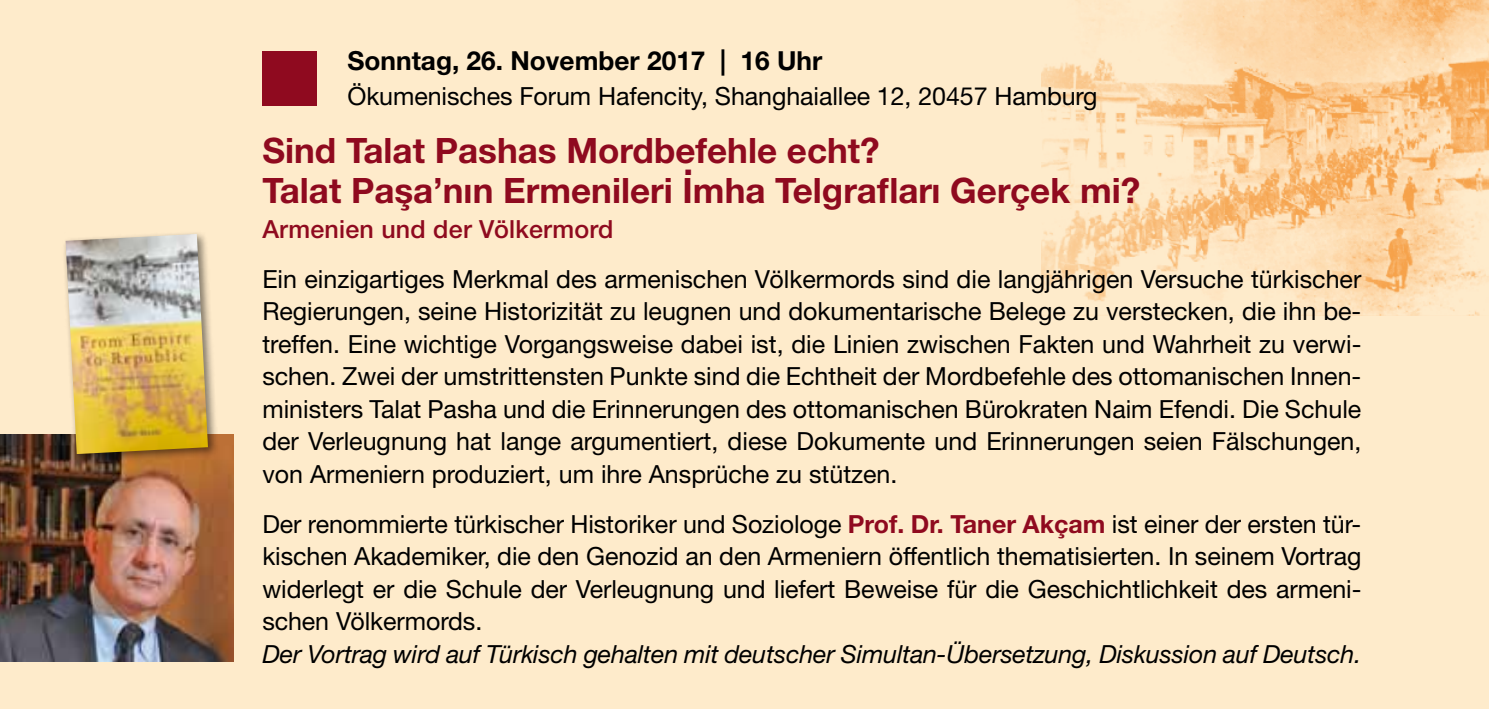
<style>
.page{position:relative;width:1489px;height:709px;background:#fff}
.page>*{position:absolute;margin:0;border:0;box-sizing:border-box;transform-origin:0 0}
.t1{font:700 35px/40px "Helvetica Neue LT Std";color:#8f0a1f}
.t2{font:700 35px "Helvetica Neue LT Std";color:#8b0824}
.t3{font:700 26.25px "Helvetica Neue LT Std";color:#000}
.t4{font:25px/32.5px "Helvetica Neue LT Std";letter-spacing:-.005em;color:#000;text-align:justify}
.t5{font:italic 25px "Helvetica Neue LT Std";letter-spacing:-.005em;color:#000}
.t6{font:500 25px "Helvetica Neue LT Std";letter-spacing:.01em;color:#8f0a1f}
.s1{font-weight:700;color:#8f0a1f}
</style>
<div class="page">
<div style="left:0;top:0;width:1488px;height:709px;background:#feebcb"></div>
<hr style="left:0;top:0;width:1488px;height:1px;background:#fff5e5">
<div style="left:262px;top:51px;width:55px;height:55px;background:#8f0a1f"></div>
<img style="left:0;top:434px;width:234px;height:227px">
<div style="left:61px;top:230px;width:158px;height:234px;background:#000;opacity:.5"></div>
<img style="left:66px;top:234px;width:142px;height:220px">
<img style="left:1041px;top:0;width:447px;height:315px">
<p class="t3" style="left:347px;top:45px;width:476px">Sonntag, 26. November 2017 | 16 Uhr</p>
<p class="t4" style="left:347px;top:80px;width:751px">Ökumenisches Forum Hafencity, Shanghaiallee 12, 20457 Hamburg</p>
<h1 class="t1" style="left:262px;top:129px;width:879px">Sind Talat Pashas Mordbefehle echt?<br>Talat Pas¸a’nın Ermenileri Imha Telgrafları Gerçek mi?</h1>
<p class="t6" style="left:262px;top:214px;width:352px">Armenien und der Völkermord</p>
<p class="t4" style="left:262px;top:262px;width:1100px">Ein einzigartiges Merkmal des armenischen Völkermords sind die langjährigen Versuche türkischer Regierungen, seine Historizität zu leugnen und dokumentarische Belege zu verstecken, die ihn be&shy;treffen. Eine wichtige Vorgangsweise dabei ist, die Linien zwischen Fakten und Wahrheit zu verwi&shy;schen. Zwei der umstrittensten Punkte sind die Echtheit der Mordbefehle des ottomanischen Innen&shy;ministers Talat Pasha und die Erinnerungen des ottomanischen Bürokraten Naim Efendi. Die Schule der Verleugnung hat lange argumentiert, diese Dokumente und Erinnerungen seien Fälschungen, von Armeniern produziert, um ihre Ansprüche zu stützen.</p>
<p class="t4" style="left:262px;top:507px;width:1100px">Der renommierte türkischer Historiker und Soziologe <span class="s1">Prof. Dr. Taner Akçam</span> ist einer der ersten tür&shy;kischen Akademiker, die den Genozid an den Armeniern öffentlich thematisierten. In seinem Vortrag widerlegt er die Schule der Verleugnung und liefert Beweise für die Geschichtlichkeit des armeni&shy;schen Völkermords.</p>
<p class="t5" style="left:262px;top:639px;width:1100px">Der Vortrag wird auf Türkisch gehalten mit deutscher Simultan-Übersetzung, Diskussion auf Deutsch.</p>
<h1 class="t2" style="left:683px;top:141px;width:11px">.</h1>
</div>
